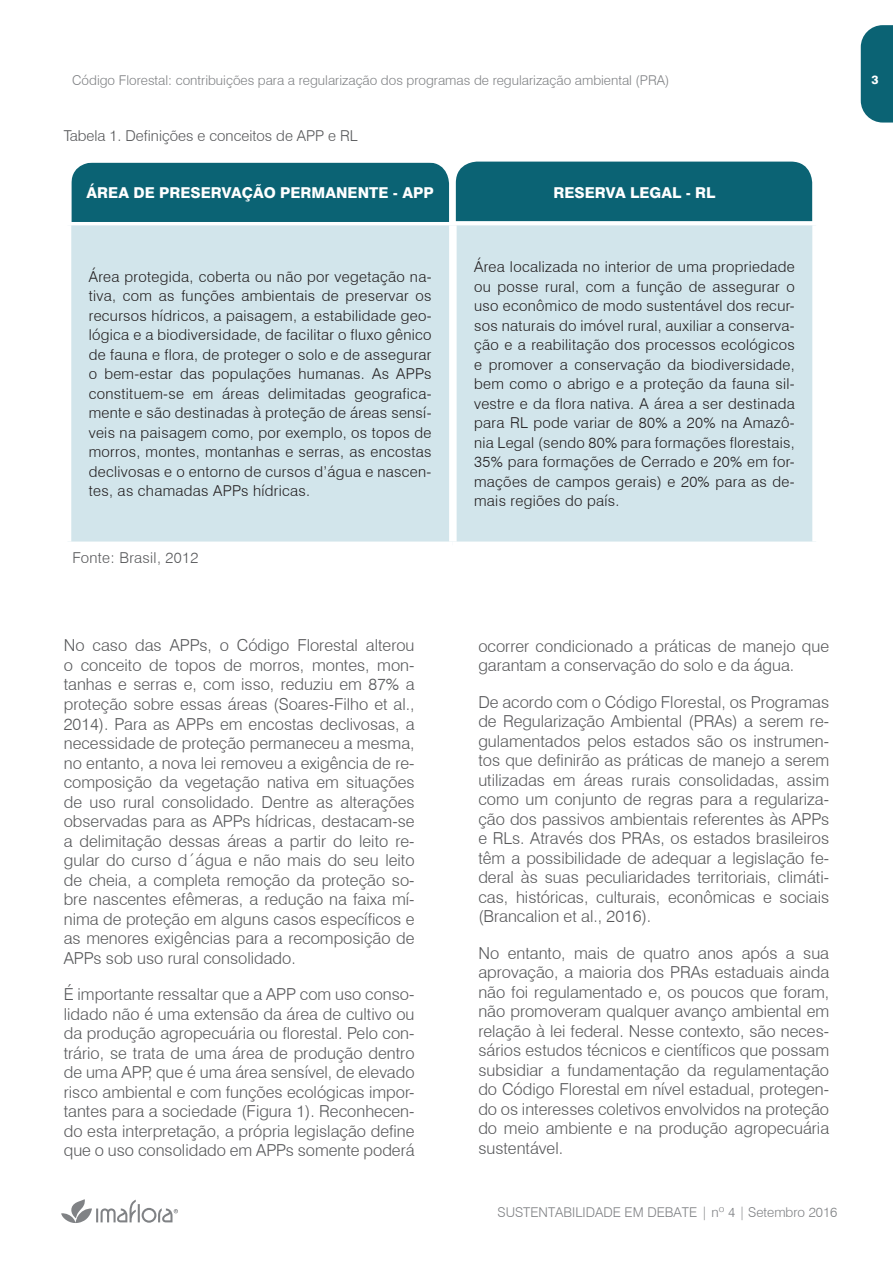
<style>
.page{position:relative;width:893px;height:1263px;background:#fff}
.page>*{position:absolute;margin:0;border:0;box-sizing:border-box;transform-origin:0 0}
.t1{font:300 16.5px/19.5px "Swiss 721 BT";color:#57585a;text-align:justify}
.t2{font:300 15px/19.5px "Swiss 721 BT";letter-spacing:.02em;color:#231f20;text-align:justify}
.t3{font:800 15px "Swiss 721 BT";color:#fff}
.t4{font:300 15px "Swiss 721 BT";color:#57585a}
.t5{font:300 15px "Swiss 721 BT";letter-spacing:.02em;color:#57585a}
.t6{font:300 13.5px "Swiss 721 BT";color:#808285}
.t7{font:800 12px "Swiss 721 BT";color:#fff}
.t8{font:condensed 2.85px "Zurich BT";color:#808285}
</style>
<div class="page">
<svg style="left:861px;top:25px;width:32px;height:98px"></svg>
<svg style="left:61px;top:1199px;width:117px;height:24px"></svg>
<div style="left:71px;top:163px;width:378px;height:59px;background:#0b6374"></div>
<div style="left:456px;top:162px;width:356px;height:59px;background:#0b6374"></div>
<div style="left:71px;top:225px;width:741px;height:317px;background:#d2e5eb"></div>
<div style="left:449px;top:225px;width:8px;height:317px;background:#fff"></div>
<p class="t6" style="left:72px;top:72px;width:599px">Código Florestal: contribuições para a regularização dos programas de regularização ambiental (PRA)</p>
<p class="t7" style="left:871px;top:73px;width:9px">3</p>
<p class="t4" style="left:64px;top:126px;width:295px">Tabela 1. Definições e conceitos de APP e RL</p>
<p class="t3" style="left:87px;top:183px;width:349px">ÁREA DE PRESERVAÇÃO PERMANENTE - APP</p>
<p class="t3" style="left:553px;top:183px;width:164px">RESERVA LEGAL - RL</p>
<p class="t2" style="left:89px;top:267px;width:344px">Área protegida, coberta ou não por vegetação na&shy;tiva, com as funções ambientais de preservar os recursos hídricos, a paisagem, a estabilidade geo&shy;lógica e a biodiversidade, de facilitar o fluxo gênico de fauna e flora, de proteger o solo e de assegurar o bem-estar das populações humanas. As APPs constituem-se em áreas delimitadas geografica&shy;mente e são destinadas à proteção de áreas sensí&shy;veis na paisagem como, por exemplo, os topos de morros, montes, montanhas e serras, as encostas declivosas e o entorno de cursos d’água e nascen&shy;tes, as chamadas APPs hídricas.</p>
<p class="t2" style="left:474px;top:257px;width:322px">Área localizada no interior de uma propriedade ou posse rural, com a função de assegurar o uso econômico de modo sustentável dos recur&shy;sos naturais do imóvel rural, auxiliar a conserva&shy;ção e a reabilitação dos processos ecológicos e promover a conservação da biodiversidade, bem como o abrigo e a proteção da fauna sil&shy;vestre e da flora nativa. A área a ser destinada para RL pode variar de 80% a 20% na Amazô&shy;nia Legal (sendo 80% para formações florestais, 35% para formações de Cerrado e 20% em for&shy;mações de campos gerais) e 20% para as de&shy;mais regiões do país.</p>
<p class="t5" style="left:72px;top:548px;width:128px">Fonte: Brasil, 2012</p>
<p class="t1" style="left:64px;top:636px;width:352px">No caso das APPs, o Código Florestal alterou o conceito de topos de morros, montes, mon&shy;tanhas e serras e, com isso, reduziu em 87% a proteção sobre essas áreas (Soares-Filho et al., 2014). Para as APPs em encostas declivosas, a necessidade de proteção permaneceu a mesma, no entanto, a nova lei removeu a exigência de re&shy;composição da vegetação nativa em situações de uso rural consolidado. Dentre as alterações observadas para as APPs hídricas, destacam-se a delimitação dessas áreas a partir do leito re&shy;gular do curso d´água e não mais do seu leito de cheia, a completa remoção da proteção so&shy;bre nascentes efêmeras, a redução na faixa mí&shy;nima de proteção em alguns casos específicos e as menores exigências para a recomposição de APPs sob uso rural consolidado.</p>
<p class="t1" style="left:64px;top:984px;width:352px">É importante ressaltar que a APP com uso conso&shy;lidado não é uma extensão da área de cultivo ou da produção agropecuária ou florestal. Pelo con&shy;trário, se trata de uma área de produção dentro de uma APP, que é uma área sensível, de elevado risco ambiental e com funções ecológicas impor&shy;tantes para a sociedade (Figura 1). Reconhecen&shy;do esta interpretação, a própria legislação define que o uso consolidado em APPs somente poderá</p>
<p class="t8" style="left:175px;top:1209px;width:3px">R</p>
<p class="t1" style="left:478px;top:636px;width:352px">ocorrer condicionado a práticas de manejo que garantam a conservação do solo e da água.</p>
<p class="t1" style="left:478px;top:692px;width:352px">De acordo com o Código Florestal, os Programas de Regularização Ambiental (PRAs) a serem re&shy;gulamentados pelos estados são os instrumen&shy;tos que definirão as práticas de manejo a serem utilizadas em áreas rurais consolidadas, assim como um conjunto de regras para a regulariza&shy;ção dos passivos ambientais referentes às APPs e RLs. Através dos PRAs, os estados brasileiros têm a possibilidade de adequar a legislação fe&shy;deral às suas peculiaridades territoriais, climáti&shy;cas, históricas, culturais, econômicas e sociais (Brancalion et al., 2016).</p>
<p class="t1" style="left:478px;top:943px;width:352px">No entanto, mais de quatro anos após a sua aprovação, a maioria dos PRAs estaduais ainda não foi regulamentado e, os poucos que foram, não promoveram qualquer avanço ambiental em relação à lei federal. Nesse contexto, são neces&shy;sários estudos técnicos e científicos que possam subsidiar a fundamentação da regulamentação do Código Florestal em nível estadual, protegen&shy;do os interesses coletivos envolvidos na proteção do meio ambiente e na produção agropecuária sustentável.</p>
<p class="t6" style="left:497px;top:1204px;width:341px">SUSTENTABILIDADE EM DEBATE | nº 4 | Setembro 2016</p>
</div>
